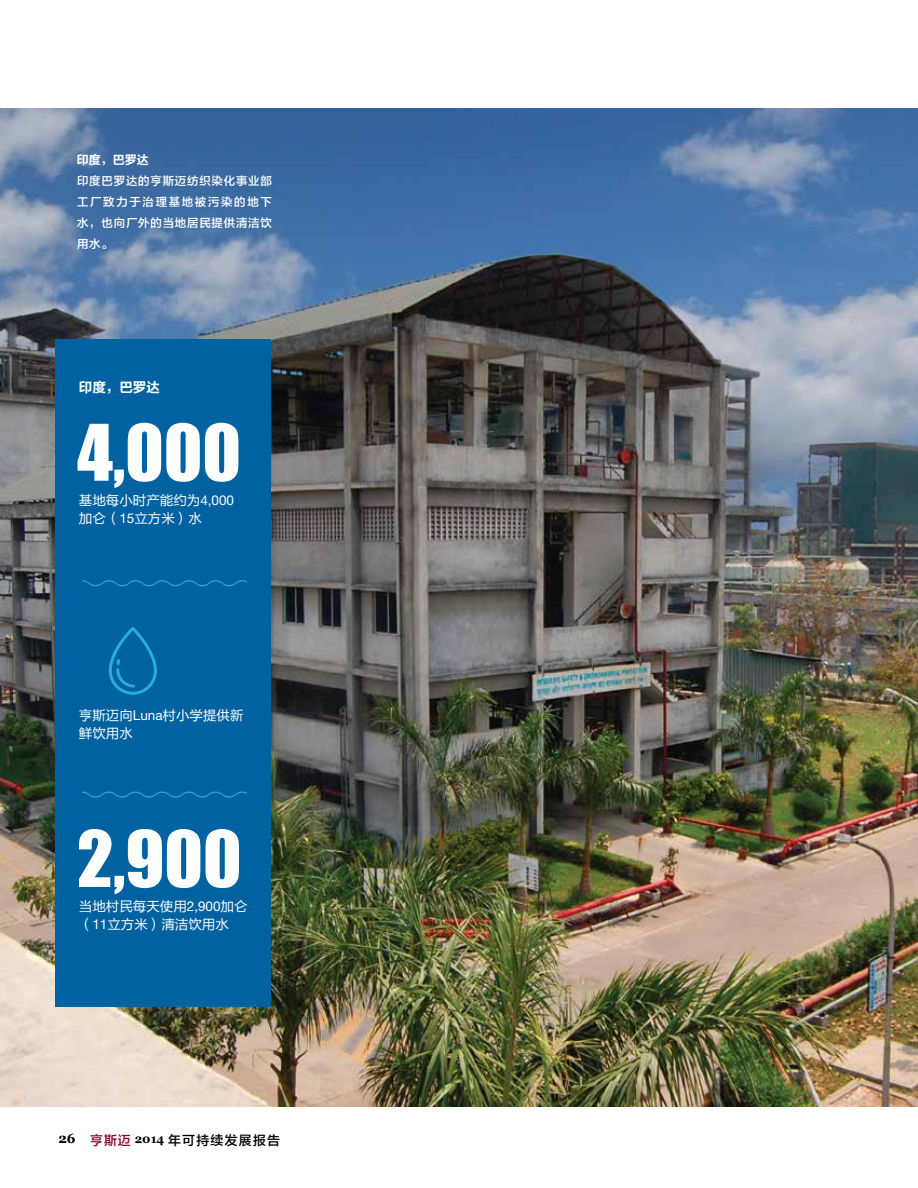
<style>
.page{position:relative;width:918px;height:1188px;background:#fff}
.page>*{position:absolute;margin:0;border:0;box-sizing:border-box;transform-origin:0 0}
.t1{font:72px "Impact";color:#fff}
.t2{font:13.5px/18px "FZLTHK GBK1 0";color:#fff}
.t3{font:13.5px "FZLTZHJW GB1 0";letter-spacing:.05em;color:#000}
.t4{font:13.5px "FZLTCHJW GB1 0";color:#fff}
.t5{font:12px/21px "FZLTZHJW GB1 0";letter-spacing:.02em;color:#fff;text-align:justify}
.t6{font:12px "FZLTCHJW GB1 0";color:#fff}
.s1{font-family:"Helvetica Neue LT Std"}
.s2{font-family:"Georgia";font-weight:700}
.s3{color:#900027}
.s4{font-family:"Georgia";font-weight:700;font-size:12px}
</style>
<div class="page">
<img style="left:0;top:108px;width:918px;height:999px">
<div style="left:55px;top:339px;width:216px;height:667px;background:#0062a1"></div>
<svg style="left:109px;top:627px;width:48px;height:68px"></svg>
<svg style="left:82px;top:580px;width:165px;height:6px"></svg>
<svg style="left:82px;top:792px;width:165px;height:6px"></svg>
<p class="t6" style="left:77px;top:153px;width:74px">印度，巴罗达</p>
<p class="t5" style="left:77px;top:171px;width:197px">印度巴罗达的亨斯迈纺织染化事业部工厂致力于治理基地被污染的地下水，也向厂外的当地居民提供清洁饮用水。</p>
<p class="t4" style="left:79px;top:379px;width:82px">印度，巴罗达</p>
<h1 class="t1" style="left:77px;top:397px;width:165px">4,000</h1>
<p class="t2" style="left:79px;top:492px;width:157px">基地每小时产能约为<span class="s1">4,000</span>加仑（<span class="s1">15</span>立方米）水</p>
<p class="t2" style="left:79px;top:707px;width:166px">亨斯迈向<span class="s1">Luna</span>村小学提供新鲜饮用水</p>
<h1 class="t1" style="left:77px;top:803px;width:166px">2,900</h1>
<p class="t2" style="left:79px;top:898px;width:170px">当地村民每天使用<span class="s1">2,900</span>加仑（<span class="s1">11</span>立方米）清洁饮用水</p>
<p class="t3" style="left:58px;top:1132px;width:223px"><span class="s2">26</span> <span class="s3">亨斯迈</span> <span class="s4">2014</span> 年可持续发展报告</p>
</div>
